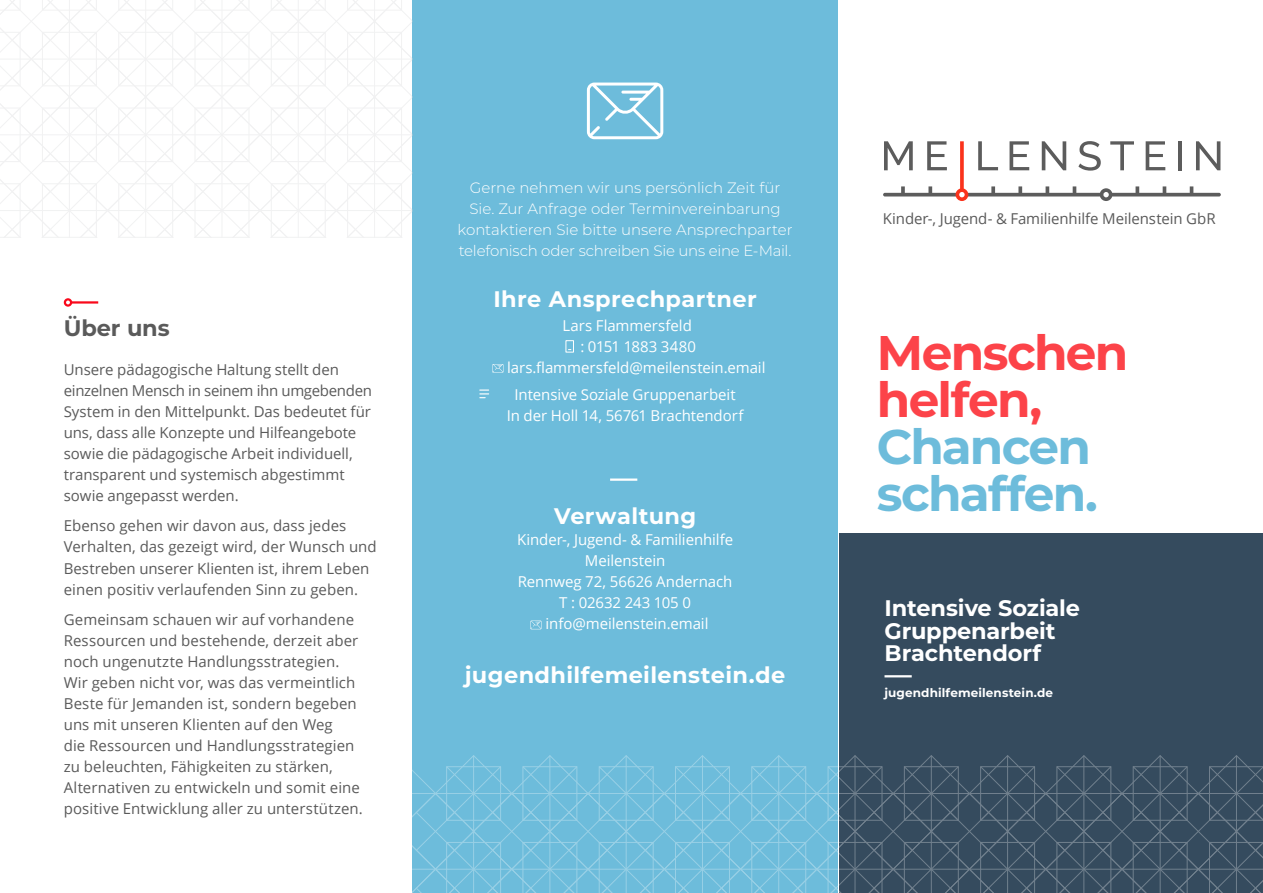
<style>
.page{position:relative;width:1263px;height:893px;background:#fff}
.page>*{position:absolute;margin:0;border:0;box-sizing:border-box;transform-origin:0 0}
.Main_Headline_2{font:700 48.6px "Montserrat";letter-spacing:-.04em;color:#6dbcdb}
.Main_Headline_2-2{font:700 48.6px "Montserrat";letter-spacing:-.035em;color:#fc4349}
.Quotation_12{font:700 22.5px "Montserrat";letter-spacing:.015em;color:#fff}
.Quotation_12-2{font:700 22.5px/22.5px "Montserrat";letter-spacing:-.005em;color:#fff}
.Quotation_12-3{font:700 22.5px "Montserrat";letter-spacing:-.005em;color:#5a5a5a}
.Body_Text_1{font:15px/21px "Open Sans";color:#5a5a5a}
.Body_Text_1-2{font:15px/21px "Open Sans";letter-spacing:-.005em;color:#fff;text-align:center}
.Quotation_12-4{font:300 15px/21px "Montserrat";letter-spacing:-.005em;color:#fff;text-align:center}
.Body_Text_1-3{font:700 12px "Montserrat";letter-spacing:.01em;color:#fff}
</style>
<div class="page">
<div style="left:840px;top:534px;width:423px;height:359px;background:#354b5e"></div>
<div style="left:412px;top:0;width:426px;height:893px;background:#6dbcdb"></div>
<hr style="left:884px;top:675px;width:28px;height:2px;background:#fff">
<svg style="left:412px;top:754px;width:851px;height:139px"></svg>
<hr style="left:359px;top:869px;width:76px;height:1px;background:#fff">
<svg style="left:883px;top:141px;width:338px;height:60px"></svg>
<svg style="left:492px;top:364px;width:11px;height:9px"></svg>
<svg style="left:587px;top:83px;width:76px;height:56px"></svg>
<hr style="left:610px;top:478px;width:27px;height:3px;background:#fff">
<div style="left:565px;top:340px;width:9px;height:13px;background:#6dbcdb;border:1px solid #fff"></div>
<svg style="left:480px;top:389px;width:9px;height:9px"></svg>
<svg style="left:0;top:0;width:412px;height:238px"></svg>
<hr style="left:71px;top:301px;width:27px;height:3px;background:#f9091b">
<div style="left:64px;top:298px;width:8px;height:9px;border:2px solid #f9091b;border-radius:50%"></div>
<svg style="left:530px;top:621px;width:12px;height:8px"></svg>
<p class="Quotation_12-3" style="left:64px;top:312px;width:107px">Über uns</p>
<p class="Body_Text_1" style="left:64px;top:359px;width:310px">Unsere pädagogische Haltung stellt den einzelnen Mensch in seinem ihn umgebenden System in den Mittelpunkt. Das bedeutet für uns, dass alle Konzepte und Hilfeangebote sowie die pädagogische Arbeit individuell, transparent und systemisch abgestimmt sowie angepasst werden.</p>
<p class="Body_Text_1" style="left:64px;top:515px;width:314px">Ebenso gehen wir davon aus, dass jedes Verhalten, das gezeigt wird, der Wunsch und Bestreben unserer Klienten ist, ihrem Leben einen positiv verlaufenden Sinn zu geben.</p>
<p class="Body_Text_1" style="left:64px;top:608px;width:301px">Gemeinsam schauen wir auf vorhandene Ressourcen und bestehende, derzeit aber noch ungenutzte Handlungsstrategien.<br>Wir geben nicht vor, was das vermeintlich Beste für Jemanden ist, sondern begeben uns mit unseren Klienten auf den Weg<br>die Ressourcen und Handlungsstrategien zu beleuchten, Fähigkeiten zu stärken, Alternativen zu entwickeln und somit eine positive Entwicklung aller zu unterstützen.</p>
<p class="Quotation_12-4" style="left:457px;top:177px;width:337px">Gerne nehmen wir uns persönlich Zeit für Sie. Zur Anfrage oder Terminvereinbarung kontaktieren Sie bitte unsere Ansprechparter telefonisch oder schreiben Sie uns eine E-Mail.</p>
<p class="Quotation_12" style="left:493px;top:283px;width:265px">Ihre Ansprechpartner</p>
<p class="Body_Text_1-2" style="left:562px;top:314px;width:131px">Lars Flammersfeld</p>
<p class="Body_Text_1-2" style="left:580px;top:335px;width:117px">: 0151 1883 3480</p>
<p class="Body_Text_1-2" style="left:507px;top:356px;width:260px">lars.flammersfeld@meilenstein.email</p>
<p class="Body_Text_1-2" style="left:514px;top:383px;width:223px">Intensive Soziale Gruppenarbeit</p>
<p class="Body_Text_1-2" style="left:507px;top:404px;width:238px">In der Holl 14, 56761 Brachtendorf</p>
<p class="Quotation_12" style="left:554px;top:500px;width:144px">Verwaltung</p>
<p class="Body_Text_1-2" style="left:517px;top:529px;width:218px">Kinder-, Jugend- &amp; Familienhilfe<br>Meilenstein</p>
<p class="Body_Text_1-2" style="left:518px;top:571px;width:216px">Rennweg 72, 56626 Andernach</p>
<p class="Body_Text_1-2" style="left:559px;top:592px;width:133px">T : 02632 243 105 0</p>
<p class="Body_Text_1-2" style="left:545px;top:613px;width:164px">info@meilenstein.email</p>
<p class="Quotation_12" style="left:465px;top:658px;width:322px">jugendhilfemeilenstein.de</p>
<p class="Body_Text_1" style="left:883px;top:208px;width:334px">Kinder-, Jugend- &amp; Familienhilfe Meilenstein GbR</p>
<p class="Main_Headline_2-2" style="left:877px;top:318px;width:253px">Menschen</p>
<p class="Main_Headline_2-2" style="left:877px;top:365px;width:167px">helfen,</p>
<p class="Main_Headline_2" style="left:877px;top:412px;width:216px">Chancen</p>
<p class="Main_Headline_2" style="left:877px;top:459px;width:223px">schaffen.</p>
<p class="Quotation_12-2" style="left:884px;top:596px;width:197px">Intensive Soziale<br>Gruppenarbeit</p>
<p class="Quotation_12-2" style="left:884px;top:641px;width:158px">Brachtendorf</p>
<p class="Body_Text_1-3" style="left:884px;top:684px;width:170px">jugendhilfemeilenstein.de</p>
</div>
